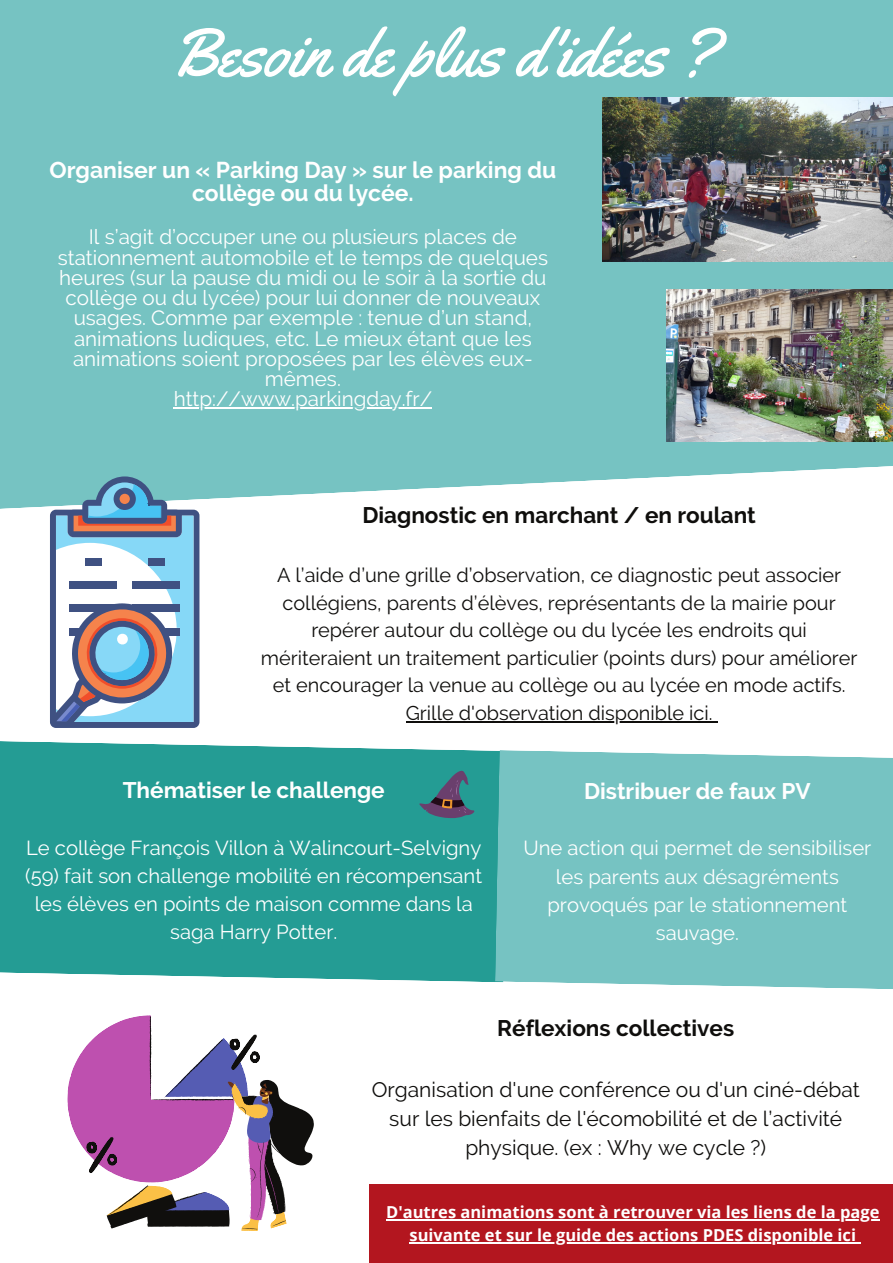
<style>
.page{position:relative;width:893px;height:1263px;background:#fff}
.page>*{position:absolute;margin:0;border:0;box-sizing:border-box;transform-origin:0 0}
.t1{font:67.72px "Yellowtail";color:#fff}
.t2{font:700 22.88px/22.5px "Raleway";color:#fff;text-align:center}
.t3{font:700 22.5px "Raleway";color:#0f0e0c}
.t4{font:700 22.5px "Raleway";color:#fff}
.t5{font:21px/29.2px "Raleway";color:#0f0e0c;text-align:center}
.t6{font:20.62px/20.2px "Raleway";color:#fff;text-align:center}
.t7{font:20.25px/28.1px "Raleway";color:#fff;text-align:center}
.t8{font:19.88px/27.6px "Raleway";color:#0f0e0c;text-align:center}
.t9{font:700 16.5px/23.1px "Open Sans";color:#fff;text-align:center}
</style>
<div class="page">
<div style="left:0;top:741px;width:495px;height:241px;background:#249c94"></div>
<svg style="left:68px;top:1015px;width:246px;height:216px"></svg>
<svg style="left:0;top:0;width:893px;height:517px;background:#7fc7c6"></svg>
<svg style="left:50px;top:476px;width:149px;height:252px"></svg>
<img style="left:666px;top:289px;width:227px;height:152px">
<hr style="left:174px;top:407px;width:258px;height:2px;background:#fff">
<img style="left:602px;top:98px;width:291px;height:163px">
<hr style="left:406px;top:721px;width:306px;height:2px;background:#0f0e0c">
<div style="left:495px;top:750px;width:398px;height:239px;background:#76c3c2"></div>
<svg style="left:418px;top:769px;width:57px;height:49px;background:#40727d"></svg>
<div style="left:369px;top:1184px;width:524px;height:79px;background:#b3161f"></div>
<hr style="left:386px;top:1219px;width:493px;height:1px;background:#fff">
<hr style="left:409px;top:1242px;width:447px;height:1px;background:#fff">
<p class="t1" style="left:171px;top:10px;width:547px">Besoin de plus d'idées ?</p>
<p class="t2" style="left:49px;top:159px;width:508px">Organiser un « Parking Day » sur le parking du collège ou du lycée.</p>
<p class="t6" style="left:58px;top:227px;width:492px">Il s’agit d’occuper une ou plusieurs places de stationnement automobile et le temps de quelques heures (sur la pause du midi ou le soir à la sortie du collège ou du lycée) pour lui donner de nouveaux usages. Comme par exemple : tenue d’un stand, animations ludiques, etc. Le mieux étant que les animations soient proposées par les élèves eux&shy;mêmes.</p>
<p class="t6" style="left:174px;top:389px;width:260px">http://www.parkingday.fr/</p>
<p class="t3" style="left:362px;top:502px;width:395px">Diagnostic en marchant / en roulant</p>
<p class="t8" style="left:261px;top:561px;width:598px">A l’aide d’une grille d’observation, ce diagnostic peut associer collégiens, parents d’élèves, représentants de la mairie pour repérer autour du collège ou du lycée les endroits qui mériteraient un traitement particulier (points durs) pour améliorer et encourager la venue au collège ou au lycée en mode actifs.</p>
<p class="t8" style="left:406px;top:699px;width:308px">Grille d'observation disponible ici.</p>
<p class="t4" style="left:123px;top:776px;width:263px">Thématiser le challenge</p>
<p class="t7" style="left:25px;top:833px;width:458px">Le collège François Villon à Walincourt-Selvigny (59) fait son challenge mobilité en récompensant les élèves en points de maison comme dans la saga Harry Potter.</p>
<p class="t4" style="left:584px;top:777px;width:228px">Distribuer de faux PV</p>
<p class="t7" style="left:523px;top:834px;width:349px">Une action qui permet de sensibiliser les parents aux désagréments provoqués par le stationnement sauvage.</p>
<p class="t3" style="left:497px;top:1015px;width:238px">Réflexions collectives</p>
<p class="t5" style="left:372px;top:1075px;width:489px">Organisation d'une conférence ou d'un ciné-débat sur les bienfaits de l'écomobilité et de l’activité physique. (ex : Why we cycle ?)</p>
<p class="t9" style="left:386px;top:1200px;width:495px">D'autres animations sont à retrouver via les liens de la page suivante et sur le guide des actions PDES disponible ici</p>
</div>
